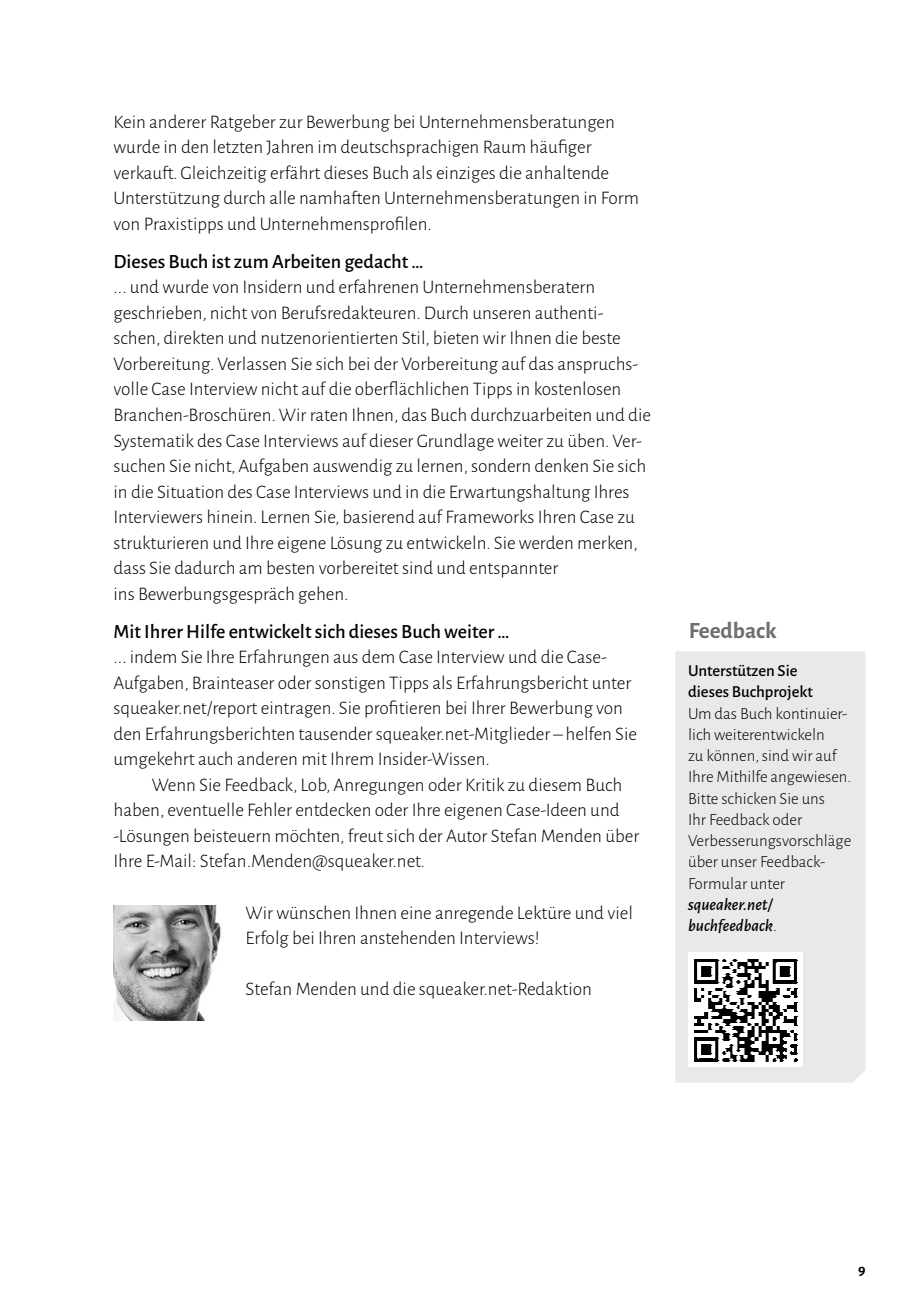
<style>
.page{position:relative;width:908px;height:1304px;background:#fff}
.page>*{position:absolute;margin:0;border:0;box-sizing:border-box;transform-origin:0 0}
.t1{font:700 21px "Luna";color:#706f6f}
.t2{font:600 18px "Luna";color:#000}
.t3{font:300 17px/25.6px "Luna";color:#000}
.t4{font:italic 600 15.6px/21.2px "Luna";color:#000}
.t5{font:300 15px/21.2px "Luna";color:#000}
.t6{font:600 15px/21.2px "Luna";color:#000}
.t7{font:700 14px "Luna";color:#000}
.s1{font-weight:300;font-style:normal;font-size:15px}
</style>
<div class="page">
<div style="left:675px;top:651px;width:190px;height:432px;background:#e9e9e9"></div>
<div style="left:687px;top:952px;width:115px;height:115px;background:#fff"></div>
<img style="left:694px;top:959px;width:104px;height:103px">
<img style="left:113px;top:905px;width:108px;height:115px">
<p class="t3" style="left:113px;top:108px;width:526px">Kein anderer Ratgeber zur Bewerbung bei Unternehmensberatungen wurde in den letzten Jahren im deutschsprachigen Raum häufiger verkauft. Gleichzeitig erfährt dieses Buch als einziges die anhaltende Unterstützung durch alle namhaften Unternehmensberatungen in Form von Praxistipps und Unternehmensprofilen.</p>
<p class="t2" style="left:113px;top:247px;width:311px">Dieses Buch ist zum Arbeiten gedacht …</p>
<p class="t3" style="left:113px;top:274px;width:538px">... und wurde von Insidern und erfahrenen Unternehmensberatern geschrieben, nicht von Berufsredakteuren. Durch unseren authenti&shy;schen, direkten und nutzenorientierten Stil, bieten wir Ihnen die beste Vorbereitung. Verlassen Sie sich bei der Vorbereitung auf das anspruchs&shy;volle Case Interview nicht auf die oberflächlichen Tipps in kostenlosen Branchen-Broschüren. Wir raten Ihnen, das Buch durchzuarbeiten und die Systematik des Case Interviews auf dieser Grundlage weiter zu üben. Ver&shy;suchen Sie nicht, Aufgaben auswendig zu lernen, sondern denken Sie sich in die Situation des Case Interviews und in die Erwartungshaltung Ihres Interviewers hinein. Lernen Sie, basierend auf Frameworks Ihren Case zu strukturieren und Ihre eigene Lösung zu entwickeln. Sie werden merken, dass Sie dadurch am besten vorbereitet sind und entspannter<br>ins Bewerbungsgespräch gehen.</p>
<p class="t2" style="left:113px;top:617px;width:397px">Mit Ihrer Hilfe entwickelt sich dieses Buch weiter …</p>
<p class="t3" style="left:113px;top:644px;width:525px">... indem Sie Ihre Erfahrungen aus dem Case Interview und die Case-Aufgaben, Brainteaser oder sonstigen Tipps als Erfahrungsbericht unter squeaker.net/report eintragen. Sie profitieren bei Ihrer Bewerbung von den Erfahrungsberichten tausender squeaker.net-Mitglieder – helfen Sie umgekehrt auch anderen mit Ihrem Insider-Wissen.</p>
<p class="t3" style="left:113px;top:771px;width:527px;text-indent:38px">Wenn Sie Feedback, Lob, Anregungen oder Kritik zu diesem Buch haben, eventuelle Fehler entdecken oder Ihre eigenen Case-Ideen und -Lösungen beisteuern möchten, freut sich der Autor Stefan Menden über Ihre E-Mail: Stefan.Menden@squeaker.net.</p>
<p class="t3" style="left:245px;top:899px;width:388px">Wir wünschen Ihnen eine anregende Lektüre und viel<br>Erfolg bei Ihren anstehenden Interviews!</p>
<p class="t3" style="left:245px;top:975px;width:348px">Stefan Menden und die squeaker.net-Redaktion</p>
<p class="t1" style="left:688px;top:613px;width:89px">Feedback</p>
<p class="t6" style="left:687px;top:659px;width:126px">Unterstützen Sie dieses Buchprojekt</p>
<p class="t5" style="left:687px;top:702px;width:165px">Um das Buch kontinuier&shy;lich weiterentwickeln<br>zu können, sind wir auf<br>Ihre Mithilfe angewiesen.<br>Bitte schicken Sie uns<br>Ihr Feedback oder<br>Verbesserungsvorschläge über unser Feedback-<br>Formular unter</p>
<p class="t4" style="left:687px;top:893px;width:90px">squeaker.net/ buchfeedback<span class="s1">.</span></p>
<p class="t7" style="left:857px;top:1259px;width:9px">9</p>
</div>
